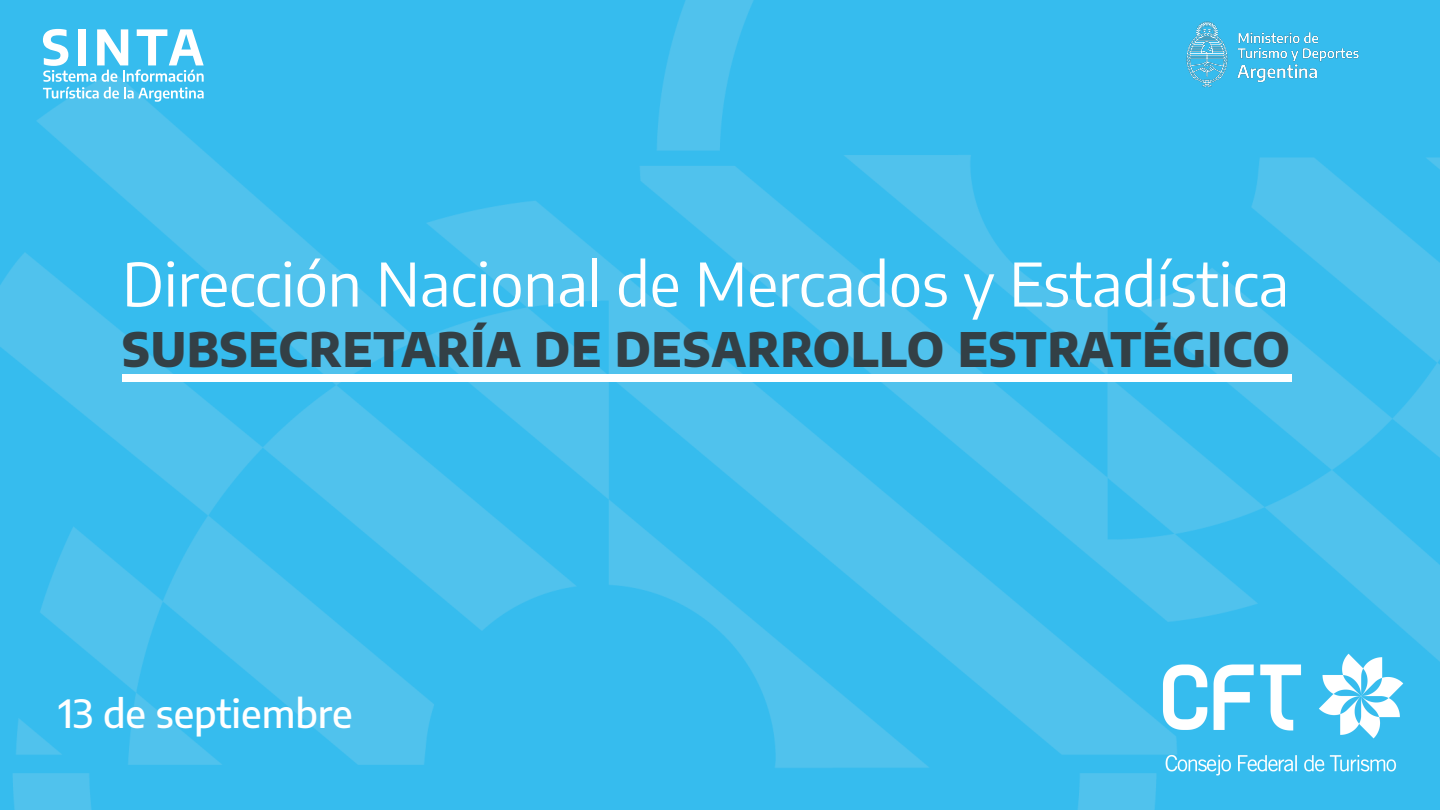
<style>
.page{position:relative;width:1440px;height:810px;background:#fff}
.page>*{position:absolute;margin:0;border:0;box-sizing:border-box;transform-origin:0 0}
.t1{font:59.55px "Encode Sans";color:#fff}
.t2{font:800 46.65px "Encode Sans";letter-spacing:.02em;color:#334046}
.t3{font:500 39px "Encode Sans";color:#fff}
</style>
<div class="page">
<img style="left:0;top:0;width:1440px;height:810px">
<img style="left:1182px;top:18px;width:181px;height:75px">
<svg style="left:43px;top:29px;width:161px;height:73px"></svg>
<div style="left:122px;top:374px;width:1169px;height:7px;background:#fff"></div>
<img style="left:1153px;top:646px;width:260px;height:137px">
<p class="t1" style="left:122px;top:243px;width:1168px">Dirección Nacional de Mercados y Estadística</p>
<p class="t2" style="left:122px;top:313px;width:1169px">SUBSECRETARÍA DE DESARROLLO ESTRATÉGICO</p>
<p class="t3" style="left:58px;top:686px;width:296px">13 de septiembre</p>
</div>
